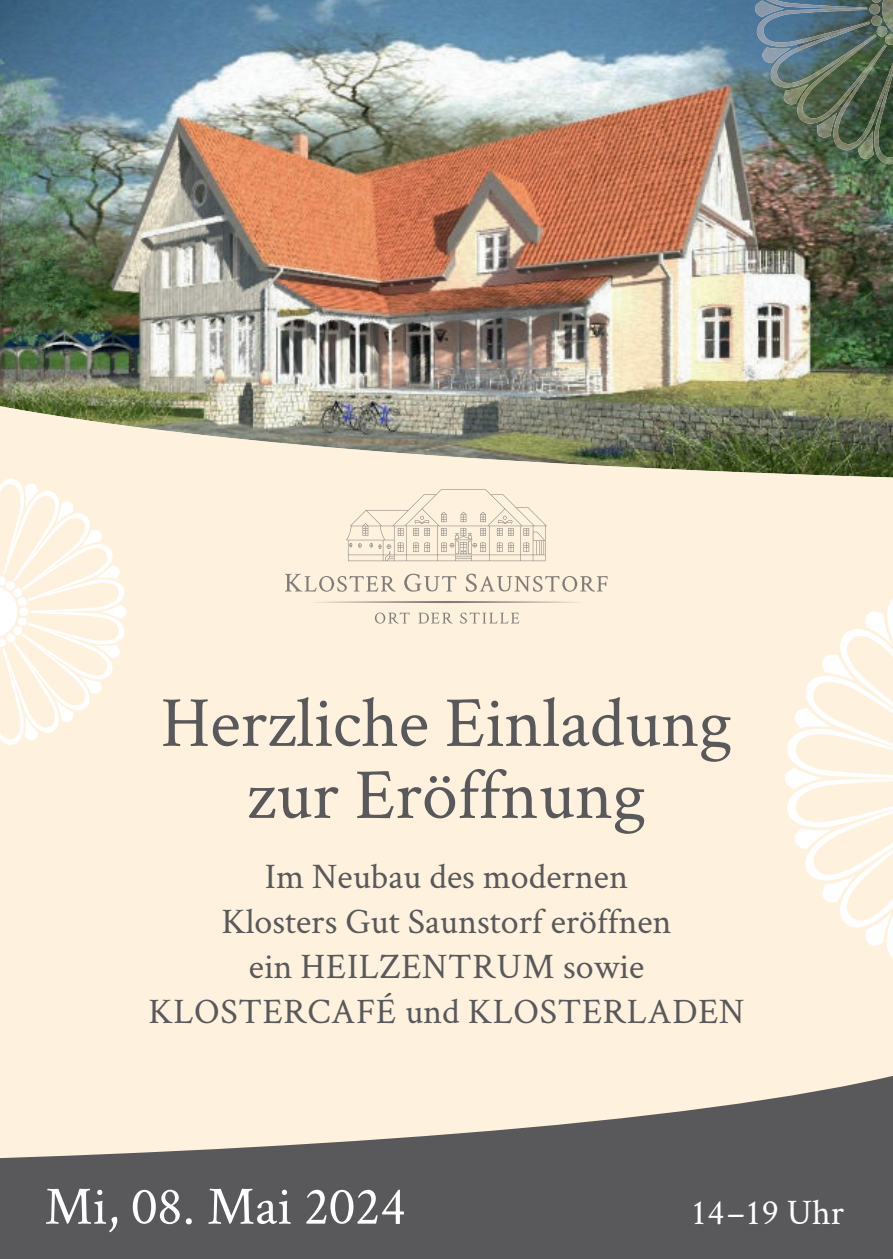
<style>
.page{position:relative;width:893px;height:1259px;background:#fef2df}
.page>*{position:absolute;margin:0;border:0;box-sizing:border-box;transform-origin:0 0}
.t1{font:72px/72px "Crimson Text";color:#59585a;text-align:center}
.t2{font:54px "Crimson Text";color:#fff}
.t3{font:36px/45px "Crimson Text";color:#59585a;text-align:center}
.t4{font:36px "Crimson Text";color:#fff}
</style>
<div class="page">
<svg style="left:0;top:1076px;width:893px;height:183px;fill:#59585a"></svg>
<img style="left:0;top:0;width:893px;height:389px">
<svg style="left:869px;top:0;width:24px;height:45px"></svg>
<img style="left:779px;top:0;width:88px;height:9px">
<img style="left:755px;top:9px;width:114px;height:38px">
<img style="left:766px;top:23px;width:110px;height:64px">
<img style="left:791px;top:35px;width:94px;height:89px">
<img style="left:829px;top:45px;width:64px;height:105px">
<img style="left:873px;top:68px;width:20px;height:96px">
<img style="left:755px;top:0;width:29px;height:17px;border-radius:8px">
<img style="left:761px;top:47px;width:29px;height:16px">
<img style="left:782px;top:84px;width:27px;height:20px">
<img style="left:816px;top:113px;width:21px;height:25px">
<img style="left:858px;top:131px;width:16px;height:28px">
<svg style="left:0;top:389px;width:893px;height:235px"></svg>
<svg style="left:0;top:477px;width:126px;height:268px"></svg>
<svg style="left:785px;top:588px;width:108px;height:370px"></svg>
<svg style="left:375px;top:612px;width:35px;height:11px"></svg>
<svg style="left:418px;top:612px;width:35px;height:11px"></svg>
<svg style="left:460px;top:612px;width:59px;height:11px"></svg>
<svg style="left:309px;top:601px;width:276px;height:2px"></svg>
<svg style="left:285px;top:574px;width:111px;height:18px"></svg>
<svg style="left:404px;top:573px;width:52px;height:18px"></svg>
<svg style="left:466px;top:574px;width:142px;height:18px"></svg>
<svg style="left:346px;top:489px;width:201px;height:72px"></svg>
<h1 class="t1" style="left:161px;top:688px;width:573px">Herzliche Einladung zur Eröffnung</h1>
<p class="t3" style="left:148px;top:855px;width:598px">Im Neubau des modernen<br>Klosters Gut Saunstorf eröffnen<br>ein HEILZENTRUM sowie<br>KLOSTERCAFÉ und KLOSTERLADEN</p>
<h2 class="t2" style="left:45px;top:1179px;width:363px">Mi, 08. Mai 2024</h2>
<p class="t4" style="left:690px;top:1194px;width:155px">14–19 Uhr</p>
</div>
